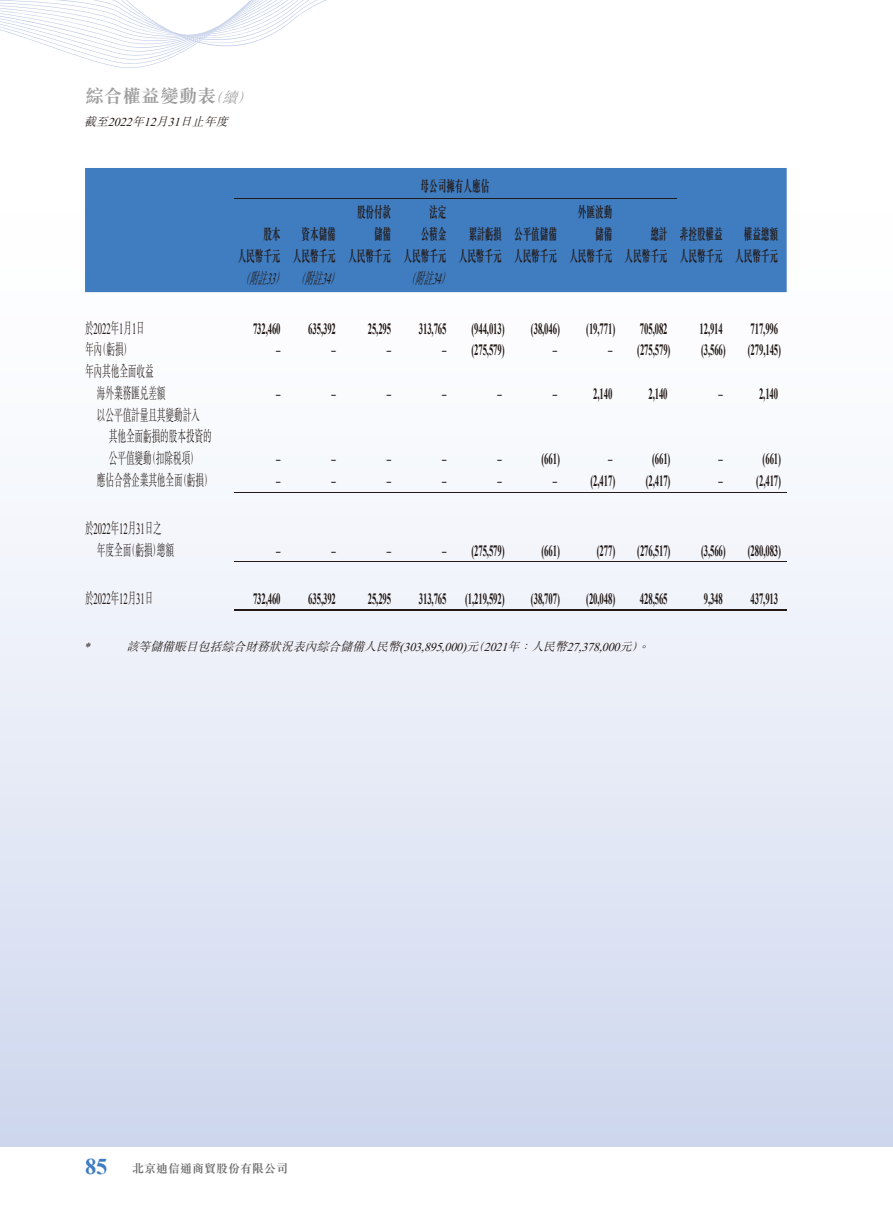
<style>
.page{position:relative;width:893px;height:1212px;background:#fff}
.page>*{position:absolute;margin:0;border:0;box-sizing:border-box;transform-origin:0 0}
.t1{font:18.75px "M Sung HK Bold E Ten B5 H";color:#9f9fa0}
.t2{font:700 15.75px "Times New Roman";letter-spacing:-.01em;color:#231916;scale:.55 1}
.t3{font:15.75px/21.8px "M Sung HK Bold E Ten B5 H";letter-spacing:-.01em;color:#231916;text-align:right;scale:.55 1}
.t4{font:15.75px/21.8px "M Sung HK Light E Ten B5 H";letter-spacing:-.01em;color:#231916;scale:.55 1}
.t5{font:15.75px "Times New Roman";letter-spacing:-.01em;color:#231916;scale:.55 1}
.t6{font:italic 15.75px "M Sung HK Light E Ten B5 H";color:#231916;scale:.55 1}
.t7{font:italic 12px "M Sung HK Light E Ten B5 H";letter-spacing:-.01em;color:#231916}
.t8{font:12px "M Sung HK Bold E Ten B5 H";color:#717171}
.t9{font:italic 12px "Times New Roman";color:#231916}
.s1{font-family:"M Sung HK Light E Ten B5 H";font-style:italic;font-size:15px}
.s2{font-family:"Times New Roman"}
.s3{font-family:"M Sung HK Light E Ten B5 H"}
.s4{font-family:"Times New Roman";font-weight:700;font-size:22.5px;color:#3f7cc0}
</style>
<div class="page">
<div style="left:0;top:0;width:893px;height:1147px;background:linear-gradient(to bottom,#fff,#d3dbef)"></div>
<svg style="left:0;top:0;width:526px;height:68px"></svg>
<div style="left:85px;top:168px;width:702px;height:124px;background:#3f7cc0"></div>
<hr style="left:234px;top:198px;width:442px;height:1px;background:#231916">
<hr style="left:234px;top:492px;width:553px;height:1px;background:#231916">
<hr style="left:234px;top:561px;width:553px;height:1px;background:#231916">
<hr style="left:234px;top:609px;width:553px;height:2px;background:#231916">
<p class="t1" style="left:85px;top:89px;width:173px">綜合權益變動表<span class="s1">（續）</span></p>
<p class="t7" style="left:84px;top:116px;width:149px">截至<span class="s2">2022</span>年<span class="s2">12</span>月<span class="s2">31</span>日止年度</p>
<p class="t3" style="left:421px;top:178px;width:126px">母公司擁有人應佔</p>
<p class="t3" style="left:357px;top:204px;width:63px">股份付款儲備</p>
<p class="t3" style="left:421px;top:204px;width:48px;text-align:center">法定公積金</p>
<p class="t3" style="left:578px;top:204px;width:64px">外匯波動儲備</p>
<p class="t3" style="left:469px;top:226px;width:162px">累計虧損 公平值儲備</p>
<p class="t3" style="left:650px;top:226px;width:133px">總計 非控股權益</p>
<p class="t3" style="left:238px;top:226px;width:984px">權益總額<br>人民幣千元 人民幣千元 人民幣千元 人民幣千元 人民幣千元 人民幣千元 人民幣千元 人民幣千元 人民幣千元 人民幣千元</p>
<p class="t6" style="left:240px;top:272px;width:188px">（附註<span class="s2">33</span>） （附註<span class="s2">34</span>）</p>
<p class="t6" style="left:406px;top:272px;width:87px">（附註<span class="s2">34</span>）</p>
<p class="t3" style="left:263px;top:226px;width:33px">股本</p>
<p class="t3" style="left:302px;top:226px;width:64px">資本儲備</p>
<p class="t5" style="left:85px;top:320px;width:110px"><span class="s3">於</span>2022<span class="s3">年</span>1<span class="s3">月</span>1<span class="s3">日</span></p>
<p class="t2" style="left:253px;top:320px;width:52px">732,460</p>
<p class="t2" style="left:308px;top:320px;width:52px">635,392</p>
<p class="t2" style="left:368px;top:320px;width:44px">25,295</p>
<p class="t2" style="left:419px;top:320px;width:52px">313,765</p>
<p class="t2" style="left:471px;top:320px;width:62px">(944,013)</p>
<p class="t2" style="left:531px;top:320px;width:54px">(38,046)</p>
<p class="t2" style="left:586px;top:320px;width:54px">(19,771)</p>
<p class="t2" style="left:640px;top:320px;width:52px">705,082</p>
<p class="t2" style="left:699px;top:320px;width:44px">12,914</p>
<p class="t2" style="left:750px;top:320px;width:52px">717,996</p>
<p class="t4" style="left:85px;top:341px;width:87px">年內（虧損）</p>
<p class="t2" style="left:276px;top:341px;width:9px">–</p>
<p class="t2" style="left:332px;top:341px;width:9px">–</p>
<p class="t2" style="left:387px;top:341px;width:9px">–</p>
<p class="t2" style="left:442px;top:341px;width:115px">– (275,579)</p>
<p class="t2" style="left:553px;top:341px;width:9px">–</p>
<p class="t2" style="left:608px;top:341px;width:115px">– (275,579)</p>
<p class="t2" style="left:701px;top:341px;width:46px">(3,566)</p>
<p class="t2" style="left:748px;top:341px;width:62px">(279,145)</p>
<p class="t4" style="left:97px;top:362px;width:126px;text-indent:-12px">年內其他全面收益海外業務匯兌差額</p>
<p class="t2" style="left:276px;top:385px;width:9px">–</p>
<p class="t2" style="left:332px;top:385px;width:9px">–</p>
<p class="t2" style="left:387px;top:385px;width:9px">–</p>
<p class="t2" style="left:442px;top:385px;width:9px">–</p>
<p class="t2" style="left:497px;top:385px;width:9px">–</p>
<p class="t2" style="left:553px;top:385px;width:110px">– 2,140</p>
<p class="t2" style="left:648px;top:385px;width:36px">2,140</p>
<p class="t2" style="left:719px;top:385px;width:110px">– 2,140</p>
<p class="t4" style="left:109px;top:406px;width:189px;text-indent:-12px">以公平值計量且其變動計入其他全面虧損的股本投資的公平值變動（扣除稅項）</p>
<p class="t2" style="left:276px;top:450px;width:9px">–</p>
<p class="t2" style="left:332px;top:450px;width:9px">–</p>
<p class="t2" style="left:387px;top:450px;width:9px">–</p>
<p class="t2" style="left:442px;top:450px;width:9px">–</p>
<p class="t2" style="left:497px;top:450px;width:9px">–</p>
<p class="t2" style="left:541px;top:450px;width:35px">(661)</p>
<p class="t2" style="left:608px;top:450px;width:9px">–</p>
<p class="t2" style="left:652px;top:450px;width:35px">(661)</p>
<p class="t2" style="left:719px;top:450px;width:9px">–</p>
<p class="t2" style="left:763px;top:450px;width:35px">(661)</p>
<p class="t4" style="left:97px;top:471px;width:212px">應佔合營企業其他全面（虧損）</p>
<p class="t2" style="left:276px;top:472px;width:9px">–</p>
<p class="t2" style="left:332px;top:472px;width:9px">–</p>
<p class="t2" style="left:387px;top:472px;width:9px">–</p>
<p class="t2" style="left:442px;top:472px;width:9px">–</p>
<p class="t2" style="left:497px;top:472px;width:9px">–</p>
<p class="t2" style="left:553px;top:472px;width:115px">– (2,417)</p>
<p class="t2" style="left:646px;top:472px;width:46px">(2,417)</p>
<p class="t2" style="left:719px;top:472px;width:115px">– (2,417)</p>
<p class="t5" style="left:85px;top:520px;width:141px"><span class="s3">於</span>2022<span class="s3">年</span>12<span class="s3">月</span>31<span class="s3">日之</span></p>
<p class="t4" style="left:97px;top:541px;width:142px">年度全面（虧損）總額</p>
<p class="t2" style="left:276px;top:542px;width:9px">–</p>
<p class="t2" style="left:332px;top:542px;width:9px">–</p>
<p class="t2" style="left:387px;top:542px;width:9px">–</p>
<p class="t2" style="left:442px;top:542px;width:115px">– (275,579)</p>
<p class="t2" style="left:541px;top:542px;width:35px">(661)</p>
<p class="t2" style="left:597px;top:542px;width:35px">(277)</p>
<p class="t2" style="left:637px;top:542px;width:62px">(276,517)</p>
<p class="t2" style="left:701px;top:542px;width:46px">(3,566)</p>
<p class="t2" style="left:748px;top:542px;width:62px">(280,083)</p>
<p class="t5" style="left:85px;top:590px;width:126px"><span class="s3">於</span>2022<span class="s3">年</span>12<span class="s3">月</span>31<span class="s3">日</span></p>
<p class="t2" style="left:253px;top:590px;width:52px">732,460</p>
<p class="t2" style="left:308px;top:590px;width:52px">635,392</p>
<p class="t2" style="left:368px;top:590px;width:44px">25,295</p>
<p class="t2" style="left:419px;top:590px;width:157px">313,765 (1,219,592)</p>
<p class="t2" style="left:531px;top:590px;width:54px">(38,707)</p>
<p class="t2" style="left:586px;top:590px;width:54px">(20,048)</p>
<p class="t2" style="left:640px;top:590px;width:52px">428,565</p>
<p class="t2" style="left:704px;top:590px;width:36px">9,348</p>
<p class="t2" style="left:750px;top:590px;width:52px">437,913</p>
<p class="t9" style="left:84px;top:640px;width:11px">*</p>
<p class="t7" style="left:126px;top:641px;width:528px">該等儲備賬目包括綜合財務狀況表內綜合儲備人民幣<span class="s2">(303,895,000)</span>元（<span class="s2">2021</span>年：人民幣<span class="s2">27,378,000</span>元）。</p>
<p class="t8" style="left:85px;top:1163px;width:205px"><span class="s4">85</span> 北京迪信通商貿股份有限公司</p>
</div>
